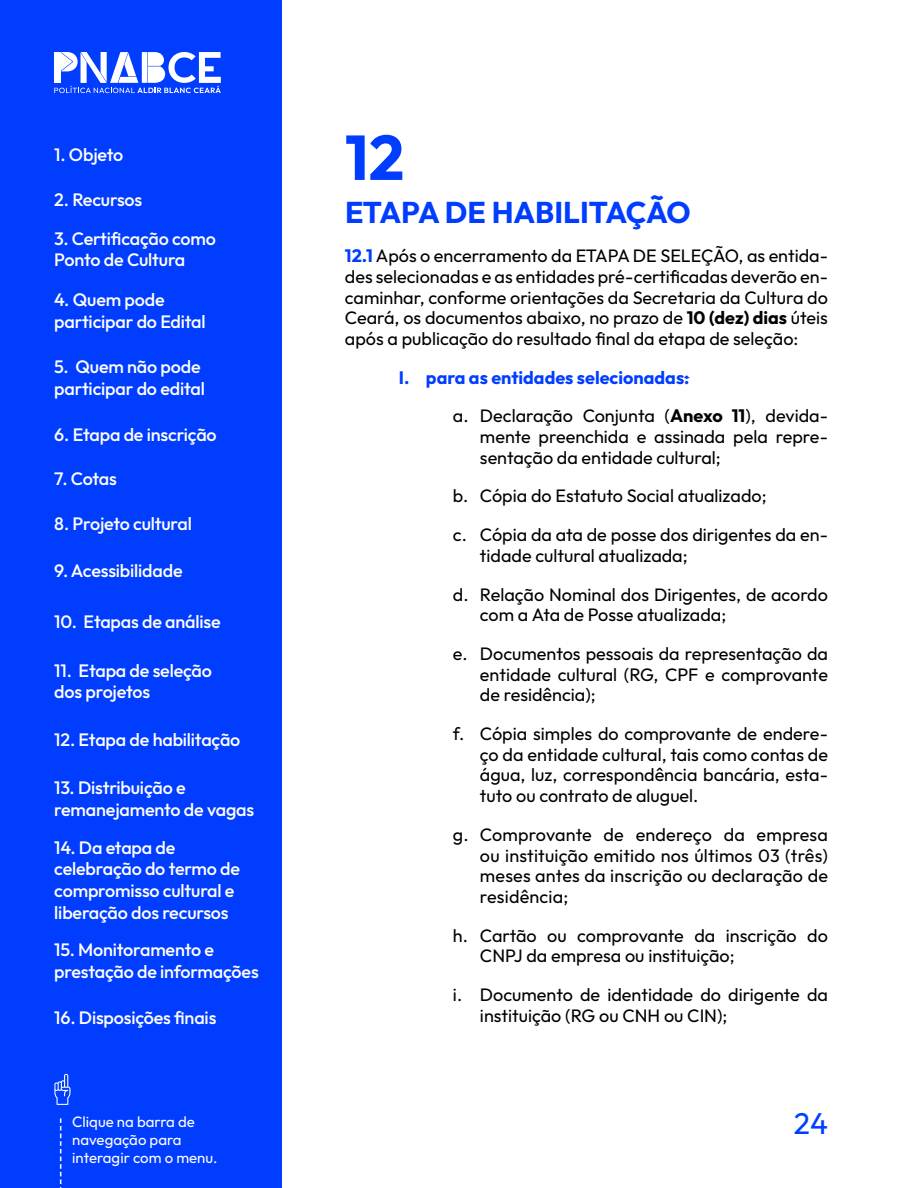
<style>
.page{position:relative;width:918px;height:1188px;background:#fff}
.page>*{position:absolute;margin:0;border:0;box-sizing:border-box;transform-origin:0 0}
.t1{font:700 63px "Outfit";color:#003dff}
.t2{font:700 30px "Outfit";letter-spacing:-.01em;color:#003dff}
.t3{font:30px "Outfit";color:#003dff}
.t4{font:18px/20.7px "Outfit";color:#000}
.t5{font:500 18px/21.6px "Outfit";letter-spacing:-.01em;color:#fff}
.t6{font:700 18px/38.7px "Outfit";color:#003dff}
.t7{font:15px/18px "Outfit";color:#fff}
.s1{font-weight:700;color:#003dff}
.s2{font-weight:700}
.s3{font-weight:400;color:#000}
.s4{color:#000}
</style>
<div class="page">
<div style="left:0;top:0;width:282px;height:1188px;background:#003dff"></div>
<svg style="left:54px;top:52px;width:167px;height:41px"></svg>
<svg style="left:54px;top:1073px;width:17px;height:32px"></svg>
<svg style="left:60px;top:1118px;width:1px;height:70px"></svg>
<p class="t5" style="left:54px;top:144px;width:70px">1. Objeto</p>
<p class="t5" style="left:54px;top:188px;width:90px">2. Recursos</p>
<p class="t5" style="left:54px;top:227px;width:163px">3. Certificação como<br>Ponto de Cultura</p>
<p class="t5" style="left:54px;top:289px;width:153px">4. Quem pode participar do Edital</p>
<p class="t5" style="left:54px;top:355px;width:152px">5. Quem não pode participar do edital</p>
<p class="t5" style="left:54px;top:423px;width:164px">6. Etapa de inscrição</p>
<p class="t5" style="left:54px;top:468px;width:64px">7. Cotas</p>
<p class="t5" style="left:54px;top:512px;width:139px">8. Projeto cultural</p>
<p class="t5" style="left:54px;top:560px;width:130px">9. Acessibilidade</p>
<p class="t5" style="left:54px;top:610px;width:168px">10. Etapas de análise</p>
<p class="t5" style="left:54px;top:659px;width:159px">11. Etapa de seleção dos projetos</p>
<p class="t5" style="left:54px;top:729px;width:188px">12. Etapa de habilitação</p>
<p class="t5" style="left:54px;top:777px;width:201px">13. Distribuição e remanejamento de vagas</p>
<p class="t5" style="left:54px;top:836px;width:187px">14. Da etapa de celebração do termo de compromisso cultural e liberação dos recursos</p>
<p class="t5" style="left:54px;top:939px;width:206px">15. Monitoramento e prestação de informações</p>
<p class="t5" style="left:54px;top:1007px;width:164px">16. Disposições finais</p>
<h1 class="t1" style="left:345px;top:118px;width:61px">12</h1>
<h2 class="t2" style="left:345px;top:194px;width:347px">ETAPA DE HABILITAÇÃO</h2>
<p class="t4" style="left:345px;top:245px;width:485px;text-align:justify"><span class="s1">12.1</span> Após o encerramento da ETAPA DE SELEÇÃO, as entida&shy;des selecionadas e as entidades pré-certificadas deverão en&shy;caminhar, conforme orientações da Secretaria da Cultura do Ceará, os documentos abaixo, no prazo de <span class="s2">10 (dez) dias</span> úteis após a publicação do resultado final da etapa de seleção:</p>
<p class="t6" style="left:453px;top:357px;width:377px;text-indent:-54px">I. para as entidades selecionadas:<br><span class="s3">a. Declaração Conjunta (</span><span class="s4">Anexo 11</span><span class="s3">), devida-</span></p>
<p class="t4" style="left:480px;top:426px;width:349px">mente preenchida e assinada pela repre&shy;sentação da entidade cultural;</p>
<p class="t4" style="left:453px;top:476px;width:377px;line-height:38.7px">b. Cópia do Estatuto Social atualizado;<br>c. Cópia da ata de posse dos dirigentes da en-</p>
<p class="t4" style="left:453px;top:536px;width:377px;line-height:38.7px;text-indent:27px">tidade cultural atualizada;<br>d. Relação Nominal dos Dirigentes, de acordo</p>
<p class="t4" style="left:453px;top:595px;width:377px;line-height:38.7px;text-indent:27px">com a Ata de Posse atualizada;<br>e. Documentos pessoais da representação da</p>
<p class="t4" style="left:480px;top:663px;width:349px">entidade cultural (RG, CPF e comprovante de residência);</p>
<p class="t4" style="left:480px;top:723px;width:350px;text-align:justify;text-indent:-27px">f. Cópia simples do comprovante de endere&shy;ço da entidade cultural, tais como contas de água, luz, correspondência bancária, esta&shy;tuto ou contrato de aluguel.</p>
<p class="t4" style="left:480px;top:824px;width:350px;text-align:justify;text-indent:-27px">g. Comprovante de endereço da empresa ou instituição emitido nos últimos 03 (três) meses antes da inscrição ou declaração de residência;</p>
<p class="t4" style="left:480px;top:924px;width:349px;text-indent:-27px">h. Cartão ou comprovante da inscrição do<br>CNPJ da empresa ou instituição;</p>
<p class="t4" style="left:480px;top:984px;width:350px;text-indent:-27px">i. Documento de identidade do dirigente da instituição (RG ou CNH ou CIN);</p>
<p class="t7" style="left:72px;top:1112px;width:124px">Clique na barra de</p>
<h2 class="t3" style="left:794px;top:1105px;width:36px">24</h2>
<p class="t7" style="left:72px;top:1130px;width:147px">navegação para interagir com o menu.</p>
</div>
